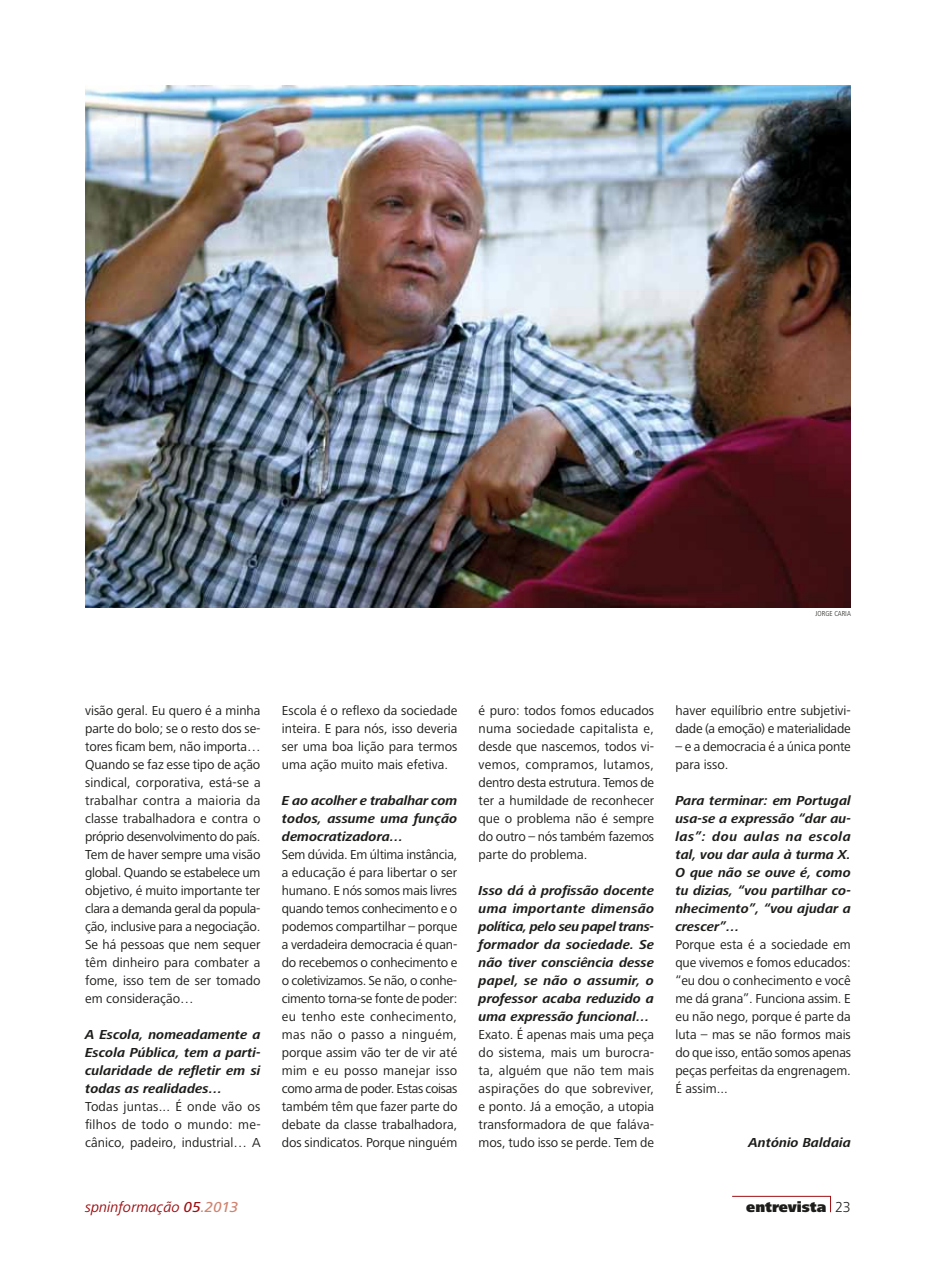
<style>
.page{position:relative;width:936px;height:1276px;background:#fff}
.page>*{position:absolute;margin:0;border:0;box-sizing:border-box;transform-origin:0 0}
.t1{font:italic 15px "Frutiger Next LT";color:#9d0f12}
.t2{font:900 15px "Frutiger Next LT";color:#1d1d1b}
.t3{font:300 15px "Frutiger Next LT";color:#1d1d1b}
.t4{font:13.5px/18px "Frutiger Next LT";color:#1d1d1b;text-align:justify}
.t5{font:italic 700 13.5px/18px "Frutiger Next LT";color:#1d1d1b;text-align:justify}
.t6{font:300 condensed 7.5px "Frutiger Next LT";color:#1d1d1b}
.s1{font-weight:500}
.s2{font-weight:500;color:#cf8471}
</style>
<div class="page">
<svg style="left:732px;top:1195px;width:99px;height:18px"></svg>
<img style="left:85px;top:85px;width:765px;height:522px">
<p class="t6" style="left:815px;top:609px;width:37px">JORGE CARIA</p>
<p class="t4" style="left:85px;top:702px;width:177px">visão geral. Eu quero é a minha parte do bolo; se o resto dos se&shy;tores ficam bem, não importa… Quando se faz esse tipo de ação sindical, corporativa, está-se a trabalhar contra a maioria da classe trabalhadora e contra o próprio desenvolvimento do país.<br>Tem de haver sempre uma visão global. Quando se estabelece um objetivo, é muito importante ter clara a demanda geral da popula&shy;ção, inclusive para a negociação.<br>Se há pessoas que nem sequer têm dinheiro para combater a fome, isso tem de ser tomado em consideração…</p>
<p class="t5" style="left:85px;top:1025px;width:177px">A Escola, nomeadamente a Escola Pública, tem a parti&shy;cularidade de refletir em si todas as realidades…</p>
<p class="t4" style="left:85px;top:1098px;width:177px">Todas juntas... É onde vão os filhos de todo o mundo: me&shy;cânico, padeiro, industrial… A</p>
<p class="t4" style="left:282px;top:701px;width:177px">Escola é o reflexo da sociedade inteira. E para nós, isso deveria ser uma boa lição para termos uma ação muito mais efetiva.</p>
<p class="t5" style="left:282px;top:791px;width:177px">E ao acolher e trabalhar com todos, assume uma função democratizadora…</p>
<p class="t4" style="left:282px;top:845px;width:177px">Sem dúvida. Em última instância, a educação é para libertar o ser humano. E nós somos mais livres quando temos conhecimento e o podemos compartilhar – porque a verdadeira democracia é quan&shy;do recebemos o conhecimento e o coletivizamos. Se não, o conhe&shy;cimento torna-se fonte de poder: eu tenho este conhecimento, mas não o passo a ninguém, porque assim vão ter de vir até mim e eu posso manejar isso como arma de poder. Estas coisas também têm que fazer parte do debate da classe trabalhadora, dos sindicatos. Porque ninguém</p>
<p class="t4" style="left:478px;top:701px;width:177px">é puro: todos fomos educados numa sociedade capitalista e, desde que nascemos, todos vi&shy;vemos, compramos, lutamos, dentro desta estrutura. Temos de ter a humildade de reconhecer que o problema não é sempre do outro – nós também fazemos parte do problema.</p>
<p class="t5" style="left:478px;top:881px;width:177px">Isso dá à profissão docente uma importante dimensão política, pelo seu papel trans&shy;formador da sociedade. Se não tiver consciência desse papel, se não o assumir, o professor acaba reduzido a uma expressão funcional…</p>
<p class="t4" style="left:478px;top:1025px;width:177px">Exato. É apenas mais uma peça do sistema, mais um burocra&shy;ta, alguém que não tem mais aspirações do que sobreviver, e ponto. Já a emoção, a utopia transformadora de que faláva&shy;mos, tudo isso se perde. Tem de</p>
<p class="t4" style="left:675px;top:701px;width:177px">haver equilíbrio entre subjetivi&shy;dade (a emoção) e materialidade</p>
<p class="t4" style="left:675px;top:737px;width:177px">– e a democracia é a única ponte para isso.</p>
<p class="t5" style="left:675px;top:791px;width:177px">Para terminar: em Portugal usa-se a expressão “dar au&shy;las”: dou aulas na escola tal, vou dar aula à turma X.<br>O que não se ouve é, como tu dizias, “vou partilhar co&shy;nhecimento”, “vou ajudar a crescer”…</p>
<p class="t4" style="left:675px;top:935px;width:177px">Porque esta é a sociedade em que vivemos e fomos educados: “eu dou o conhecimento e você me dá grana”. Funciona assim. E eu não nego, porque é parte da luta – mas se não formos mais do que isso, então somos apenas peças perfeitas da engrenagem.<br>É assim...</p>
<p class="t5" style="left:748px;top:1133px;width:104px">António Baldaia</p>
<p class="t1" style="left:85px;top:1199px;width:155px">spninformação <span class="s1">05</span><span class="s2">.2013</span></p>
<p class="t3" style="left:835px;top:1199px;width:17px">23</p>
<p class="t2" style="left:746px;top:1198px;width:81px">entrevista</p>
</div>
